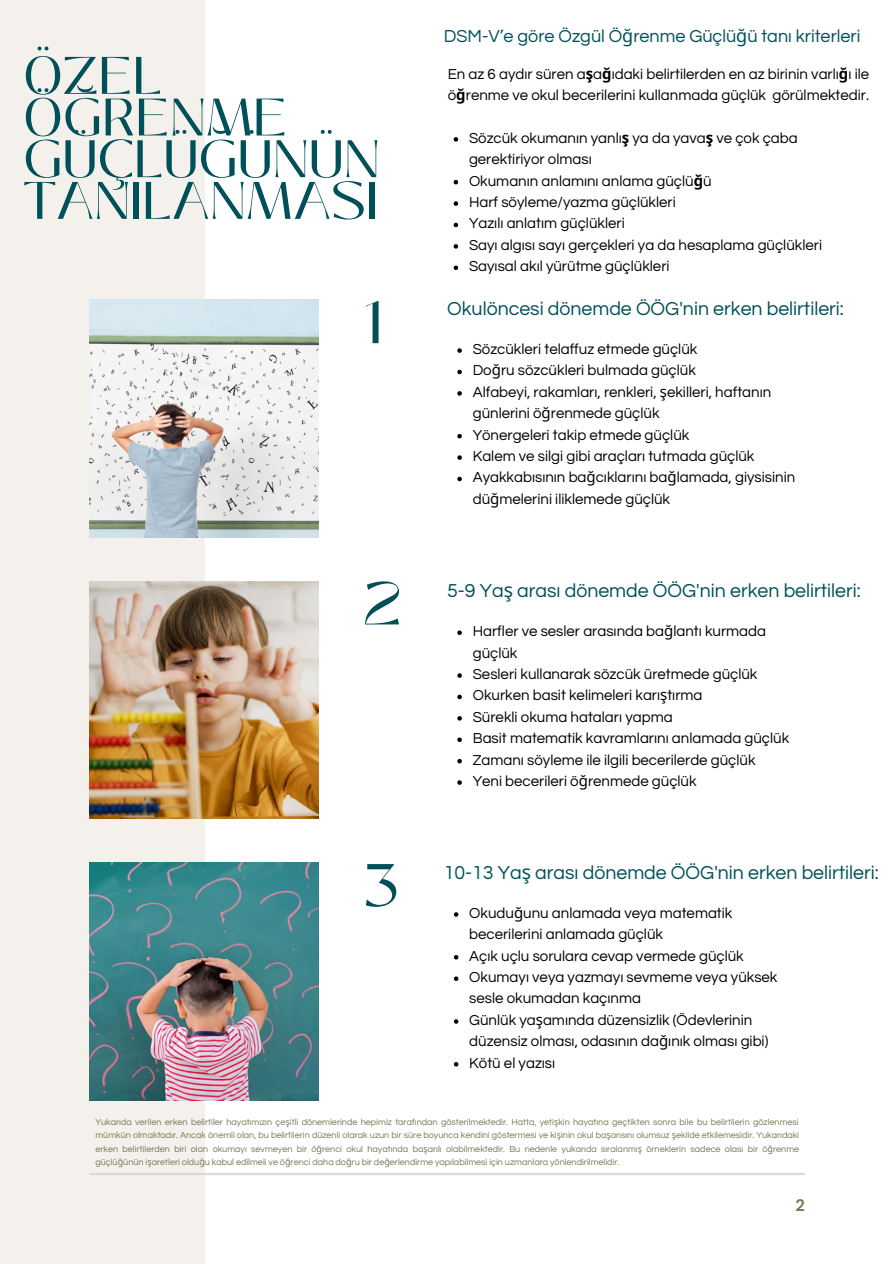
<style>
.page{position:relative;width:894px;height:1264px;background:#fff}
.page>*{position:absolute;margin:0;border:0;box-sizing:border-box;transform-origin:0 0}
.t1{font:60px "Black Mango";color:#005059}
.t2{font:52.5px/41.7px "Black Mango";color:#005059}
.t3{font:19.5px "Questrial";color:#005059}
.t4{font:18px "Questrial";color:#005059}
.t5{font:700 16.5px "DM Sans";color:#777854}
.t6{font:15px/21.5px "Questrial";color:#000}
.t7{font:9px/13.5px "Questrial";color:#777854;text-align:justify}
.s1{font-family:"Noto Sans"}
.s2{font-family:"Noto Sans";font-weight:700}
</style>
<div class="page">
<div style="left:0;top:0;width:204px;height:1263px;background:#f4f0ec"></div>
<img style="left:89px;top:581px;width:229px;height:237px">
<img style="left:89px;top:862px;width:229px;height:238px">
<img style="left:89px;top:300px;width:229px;height:237px">
<hr style="left:90px;top:1172px;width:713px;height:3px;background:#d9d9d9">
<svg style="left:457px;top:348px;width:4px;height:5px"></svg>
<svg style="left:457px;top:370px;width:4px;height:4px"></svg>
<svg style="left:457px;top:391px;width:4px;height:4px"></svg>
<svg style="left:457px;top:434px;width:4px;height:4px"></svg>
<svg style="left:457px;top:455px;width:4px;height:5px"></svg>
<svg style="left:457px;top:477px;width:4px;height:4px"></svg>
<svg style="left:457px;top:630px;width:4px;height:5px"></svg>
<svg style="left:457px;top:673px;width:4px;height:4px"></svg>
<svg style="left:457px;top:694px;width:4px;height:5px"></svg>
<svg style="left:457px;top:716px;width:4px;height:4px"></svg>
<svg style="left:457px;top:737px;width:4px;height:5px"></svg>
<svg style="left:457px;top:759px;width:4px;height:4px"></svg>
<svg style="left:457px;top:780px;width:4px;height:4px"></svg>
<svg style="left:454px;top:912px;width:4px;height:4px"></svg>
<svg style="left:454px;top:955px;width:4px;height:4px"></svg>
<svg style="left:454px;top:976px;width:4px;height:4px"></svg>
<svg style="left:454px;top:1019px;width:4px;height:4px"></svg>
<svg style="left:454px;top:1062px;width:4px;height:4px"></svg>
<svg style="left:453px;top:137px;width:5px;height:5px"></svg>
<svg style="left:453px;top:180px;width:5px;height:4px"></svg>
<svg style="left:453px;top:201px;width:5px;height:5px"></svg>
<svg style="left:453px;top:223px;width:5px;height:4px"></svg>
<svg style="left:453px;top:244px;width:5px;height:5px"></svg>
<svg style="left:453px;top:265px;width:5px;height:5px"></svg>
<p class="t2" style="left:23px;top:55px;width:358px">ÖZEL<br>ÖĞRENME<br>GÜÇLÜĞÜNÜN<br>TANILANMASI</p>
<p class="t1" style="left:363px;top:277px;width:20px">1</p>
<p class="t1" style="left:363px;top:558px;width:40px">2</p>
<p class="t1" style="left:363px;top:840px;width:37px">3</p>
<p class="t4" style="left:443px;top:27px;width:418px">DSM-V’e göre Özgül Ö<span class="s1">ğ</span>renme Güçlü<span class="s1">ğ</span>ü tanı kriterleri</p>
<p class="t6" style="left:447px;top:63px;width:423px">En az 6 aydır süren a<span class="s2">ş</span>a<span class="s2">ğ</span>ıdaki belirtilerden en az birinin varlı<span class="s2">ğ</span>ı ile ö<span class="s2">ğ</span>renme ve okul becerilerini kullanmada güçlük görülmektedir.</p>
<p class="t6" style="left:469px;top:127px;width:330px">Sözcük okumanın yanlı<span class="s2">ş</span> ya da yava<span class="s2">ş</span> ve çok çaba gerektiriyor olması</p>
<p class="t6" style="left:469px;top:170px;width:244px">Okumanın anlamını anlama güçlü<span class="s2">ğ</span>ü</p>
<p class="t6" style="left:469px;top:192px;width:208px">Harf söyleme/yazma güçlükleri</p>
<p class="t6" style="left:469px;top:213px;width:157px">Yazılı anlatım güçlükleri</p>
<p class="t6" style="left:469px;top:234px;width:354px">Sayı algısı sayı gerçekleri ya da hesaplama güçlükleri</p>
<p class="t6" style="left:469px;top:256px;width:202px">Sayısal akıl yürütme güçlükleri</p>
<p class="t3" style="left:447px;top:299px;width:398px">Okulöncesi dönemde ÖÖG'nin erken belirtileri:</p>
<p class="t6" style="left:472px;top:338px;width:226px">Sözcükleri telaffuz etmede güçlük</p>
<p class="t6" style="left:472px;top:360px;width:224px">Do<span class="s1">ğ</span>ru sözcükleri bulmada güçlük</p>
<p class="t6" style="left:472px;top:381px;width:300px">Alfabeyi, rakamları, renkleri, <span class="s1">ş</span>ekilleri, haftanın günlerini ö<span class="s1">ğ</span>renmede güçlük</p>
<p class="t6" style="left:472px;top:424px;width:218px">Yönergeleri takip etmede güçlük</p>
<p class="t6" style="left:472px;top:445px;width:283px">Kalem ve silgi gibi araçları tutmada güçlük</p>
<p class="t6" style="left:472px;top:467px;width:324px">Ayakkabısının ba<span class="s1">ğ</span>cıklarını ba<span class="s1">ğ</span>lamada, giysisinin dü<span class="s1">ğ</span>melerini iliklemede güçlük</p>
<p class="t3" style="left:447px;top:581px;width:415px">5-9 Ya<span class="s1">ş</span> arası dönemde ÖÖG'nin erken belirtileri:</p>
<p class="t6" style="left:472px;top:621px;width:295px">Harfler ve sesler arasında ba<span class="s1">ğ</span>lantı kurmada güçlük</p>
<p class="t6" style="left:472px;top:663px;width:286px">Sesleri kullanarak sözcük üretmede güçlük</p>
<p class="t6" style="left:472px;top:685px;width:231px">Okurken basit kelimeleri karı<span class="s1">ş</span>tırma</p>
<p class="t6" style="left:472px;top:706px;width:201px">Sürekli okuma hataları yapma</p>
<p class="t6" style="left:472px;top:727px;width:318px">Basit matematik kavramlarını anlamada güçlük</p>
<p class="t6" style="left:472px;top:749px;width:284px">Zamanı söyleme ile ilgili becerilerde güçlük</p>
<p class="t6" style="left:472px;top:770px;width:225px">Yeni becerileri ö<span class="s1">ğ</span>renmede güçlük</p>
<p class="t3" style="left:443px;top:863px;width:436px">10-13 Ya<span class="s1">ş</span> arası dönemde ÖÖG'nin erken belirtileri:</p>
<p class="t6" style="left:469px;top:902px;width:264px">Okudu<span class="s1">ğ</span>unu anlamada veya matematik becerilerini anlamada güçlük</p>
<p class="t6" style="left:469px;top:945px;width:276px">Açık uçlu sorulara cevap vermede güçlük</p>
<p class="t6" style="left:469px;top:966px;width:309px">Okumayı veya yazmayı sevmeme veya yüksek sesle okumadan kaçınma</p>
<p class="t6" style="left:469px;top:1009px;width:300px">Günlük ya<span class="s1">ş</span>amında düzensizlik (Ödevlerinin düzensiz olması, odasının da<span class="s1">ğ</span>ınık olması gibi)</p>
<p class="t6" style="left:469px;top:1052px;width:87px">Kötü el yazısı</p>
<p class="t7" style="left:95px;top:1114px;width:705px">Yukarıda verilen erken belirtiler hayatımızın çe<span class="s1">ş</span>itli dönemlerinde hepimiz tarafından gösterilmektedir. Hatta, yeti<span class="s1">ş</span>kin hayatına geçtikten sonra bile bu belirtilerin gözlenmesi mümkün olmaktadır. Ancak önemli olan, bu belirtilerin düzenli olarak uzun bir süre boyunca kendini göstermesi ve ki<span class="s1">ş</span>inin okul ba<span class="s1">ş</span>arısını olumsuz <span class="s1">ş</span>ekilde etkilemesidir. Yukarıdaki erken belirtilerden biri olan okumayı sevmeyen bir ö<span class="s1">ğ</span>renci okul hayatında ba<span class="s1">ş</span>arılı olabilmektedir. Bu nedenle yukarıda sıralanmı<span class="s1">ş</span> örneklerin sadece olası bir ö<span class="s1">ğ</span>renme güçlü<span class="s1">ğ</span>ünün i<span class="s1">ş</span>aretleri oldu<span class="s1">ğ</span>u kabul edilmeli ve ö<span class="s1">ğ</span>renci daha do<span class="s1">ğ</span>ru bir de<span class="s1">ğ</span>erlendirme yapılabilmesi için uzmanlara yönlendirilmelidir.</p>
<p class="t5" style="left:795px;top:1194px;width:11px">2</p>
</div>
